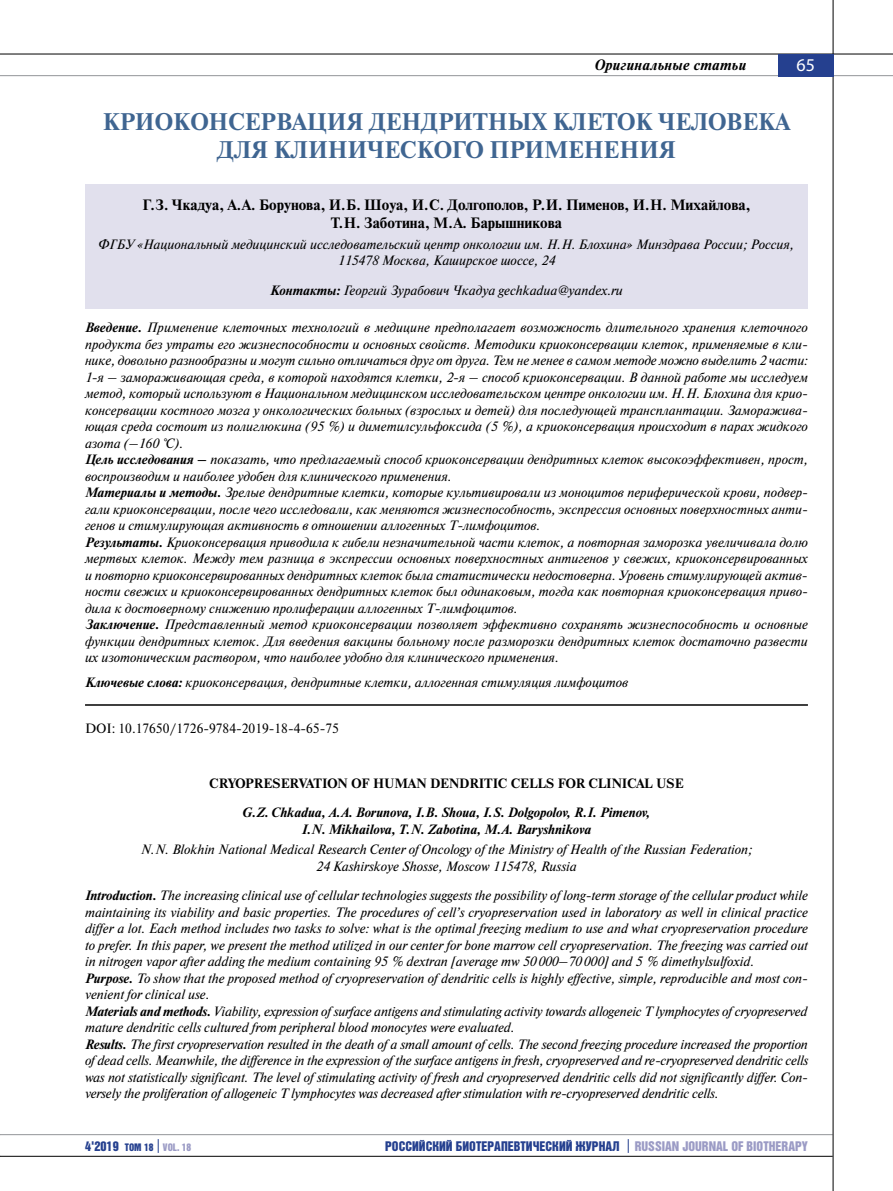
<style>
.page{position:relative;width:893px;height:1191px;background:#fff}
.page>*{position:absolute;margin:0;border:0;box-sizing:border-box;transform-origin:0 0}
.t1{font:700 24px "Newton C";color:#3f6591}
.t2{font:18px "Myriad Pro";color:#fff}
.t3{font:700 15px/18px "Newton C";color:#000;text-align:center}
.t4{font:italic 700 15px "Newton C";letter-spacing:.02em;color:#000}
.t5{font:italic 13.5px/16.5px "Newton C";color:#000;text-align:center}
.t6{font:italic 700 13.5px/16.5px "Newton C";color:#000;text-align:center}
.t7{font:13.5px "Bastion Kontrast Alt C";color:#25408f}
.t8{font:700 13.5px "Newton C";color:#000}
.t9{font:13.5px "Newton C";color:#000}
.s1{font-weight:700}
.s2{font-size:10.5px}
.s3{font-size:10.5px;color:#9b9bc5}
.s4{color:#9b9bc5}
</style>
<div class="page">
<hr style="left:0;top:1134px;width:833px;height:1px;background:#939598">
<hr style="left:0;top:1155px;width:833px;height:1px;background:#000">
<hr style="left:833px;top:0;width:1px;height:1191px;background:#000">
<hr style="left:0;top:54px;width:893px;height:1px;background:#000">
<hr style="left:0;top:75px;width:893px;height:1px;background:#939598">
<div style="left:778px;top:54px;width:55px;height:22px;background:#25408f"></div>
<svg style="left:158px;top:1139px;width:1px;height:13px"></svg>
<svg style="left:628px;top:1139px;width:1px;height:13px"></svg>
<div style="left:85px;top:184px;width:723px;height:124px;background:#e1e0ed"></div>
<hr style="left:85px;top:704px;width:723px;height:1px;background:#000">
<p class="t4" style="left:595px;top:57px;width:153px">Оригинальные статьи</p>
<h2 class="t2" style="left:797px;top:54px;width:20px">65</h2>
<h1 class="t1" style="left:103px;top:108px;width:19px">КРИОКОН</h1>
<h1 class="t1" style="left:228px;top:108px;width:34px">СЕРВА</h1>
<h1 class="t1" style="left:307px;top:108px;width:82px">ЦИЯ ДЕНДРИТНЫ</h1>
<h1 class="t1" style="left:531px;top:108px;width:39px">Х КЛЕТОК</h1>
<h1 class="t1" style="left:658px;top:108px;width:18px">ЧЕЛОВЕКА</h1>
<h1 class="t1" style="left:217px;top:136px;width:18px">ДЛЯКЛИНИЧЕ</h1>
<h1 class="t1" style="left:400px;top:136px;width:129px">СКОГО ПРИМЕНЕНИЯ</h1>
<p class="t3" style="left:142px;top:196px;width:610px">Г.З. Чкадуа, А. А. Борунова, И.Б. Шоуа, И.С. Долгополов, Р. И . Пименов, И. Н . Михайлова,<br>Т. Н . Заботина, М. А. Барышникова</p>
<p class="t5" style="left:99px;top:236px;width:697px">ФГБУ «Национальный медицинский исследовательский центр онкологии им. Н.Н. Блохина» Минздрава России; Россия,<br>115478 Москва, Каширское шоссе, 24</p>
<p class="t5" style="left:270px;top:282px;width:354px"><span class="s1">Контакты:</span> Георгий Зурабович Чкадуа gechkadua@yandex.ru</p>
<p class="t5" style="left:85px;top:319px;width:724px;text-align:left"><span class="s1">Введение.</span> Применение клеточных технологий в медицине предполагает возможность длительного хранения клеточного продукта без утраты его жизнеспособности и основных свойств. Методики криоконсервации клеток, применяемые в кли&shy;нике, довольно разнообразны и могут сильно отличаться друг от друга. Тем не менее в самом методе можно выделить 2 части:<br>1‑я – замораживающая среда, в которой находятся клетки, 2‑я – способ криоконсервации. В данной работе мы исследуем метод, который используют в Национальном медицинском исследовательском центре онкологии им. Н.Н. Блохина для крио&shy;консервации костного мозга у онкологических больных (взрослых и детей) для последующей трансплантации. Заморажива&shy;ющая среда состоит из полиглюкина (95 %) и диметилсульфоксида (5 %), а криоконсервация происходит в парах жидкого азота (–160 °С).<br><span class="s1">Цель исследования –</span> показать, что предлагаемый способ криоконсервации дендритных клеток высокоэффективен, прост, воспроизводим и наиболее удобен для клинического применения.<br><span class="s1">Материалы и методы.</span> Зрелые дендритные клетки, которые культивировали из моноцитов периферической крови, подвер&shy;гали криоконсервации, после чего исследовали, как меняются жизнеспособность, экспрессия основных поверхностных анти&shy;генов и стимулирующая активность в отношении аллогенных Т-лимфоцитов.<br><span class="s1">Результаты.</span> Криоконсервация приводила к гибели незначительной части клеток, а повторная заморозка увеличивала долю мертвых клеток. Между тем разница в экспрессии основных поверхностных антигенов у свежих, криоконсервированных и повторно криоконсервированных дендритных клеток была статистически недостоверна. Уровень стимулирующей актив&shy;ности свежих и криоконсервированных дендритных клеток был одинаковым, тогда как повторная криоконсервация приво&shy;дила к достоверному снижению пролиферации аллогенных Т-лимфоцитов.<br><span class="s1">Заключение.</span> Представленный метод криоконсервации позволяет эффективно сохранять жизнеспособность и основные функции дендритных клеток. Для введения вакцины больному после разморозки дендритных клеток достаточно развести их изотоническим раствором, что наиболее удобно для клинического применения.</p>
<p class="t5" style="left:85px;top:674px;width:545px"><span class="s1">Ключевые слова:</span> криоконсервация, дендритные клетки, аллогенная стимуляция лимфоцитов</p>
<p class="t9" style="left:85px;top:721px;width:255px">DOI: 10.17650/1726‑9784‑2019‑18‑4‑65‑75</p>
<p class="t8" style="left:209px;top:775px;width:476px">CRYOPRESERVATION OF HUMAN DENDRITIC CELLS FOR CLINICAL USE</p>
<p class="t6" style="left:243px;top:804px;width:409px">G.Z. Chkadua, A.A. Borunova, I.B. Shoua, I.S. Dolgopolov, R.I. Pimenov,<br>I.N. Mikhailova, T.N. Zabotina, M.A. Baryshnikova</p>
<p class="t5" style="left:141px;top:841px;width:613px">N.N. Blokhin National Medical Research Center of Oncology of the Ministry of Health of the Russian Federation;<br>24 Kashirskoye Shosse, Moscow 115478, Russia</p>
<p class="t5" style="left:85px;top:887px;width:725px;text-align:left"><span class="s1">Introduction.</span> The increasing clinical use of cellular technologies suggests the possibility of long-term storage of the cellular product while maintaining its viability and basic properties. The procedures of cell’s cryopreservation used in laboratory as well in clinical practice differ a lot. Each method includes two tasks to solve: what is the optimal freezing medium to use and what cryopreservation procedure to prefer. In this paper, we present the method utilized in our center for bone marrow cell cryopreservation. The freezing was carried out in nitrogen vapor after adding the medium containing 95 % dextran [average mw 50000–70000] and 5 % dimethylsulfoxid.<br><span class="s1">Purpose.</span> To show that the proposed method of cryopreservation of dendritic cells is highly effective, simple, reproducible and most con&shy;venient for clinical use.<br><span class="s1">Materials and methods.</span> Viability, expression of surface antigens and stimulating activity towards allogeneic T lymphocytes of cryopreserved mature dendritic cells cultured from peripheral blood monocytes were evaluated.<br><span class="s1">Results.</span> The first cryopreservation resulted in the death of a small amount of cells. The second freezing procedure increased the proportion of dead cells. Meanwhile, the difference in the expression of the surface antigens in fresh, cryopreserved and re-cryopreserved dendritic cells was not statistically significant. The level of stimulating activity of fresh and cryopreserved dendritic cells did not significantly differ. Con&shy;versely the proliferation of allogeneic T lymphocytes was decreased after stimulation with re-cryopreserved dendritic cells.</p>
<p class="t7" style="left:85px;top:1139px;width:108px">4'2019 <span class="s2">ТОМ 18</span> <span class="s3">VOL. 18</span></p>
<p class="t7" style="left:385px;top:1139px;width:424px">РОССИЙСКИЙ БИОТЕРАПЕВТИЧЕСКИЙ ЖУРНАЛ <span class="s4">RUSSIAN JOURNAL OF BIOTHERAPY</span></p>
</div>
